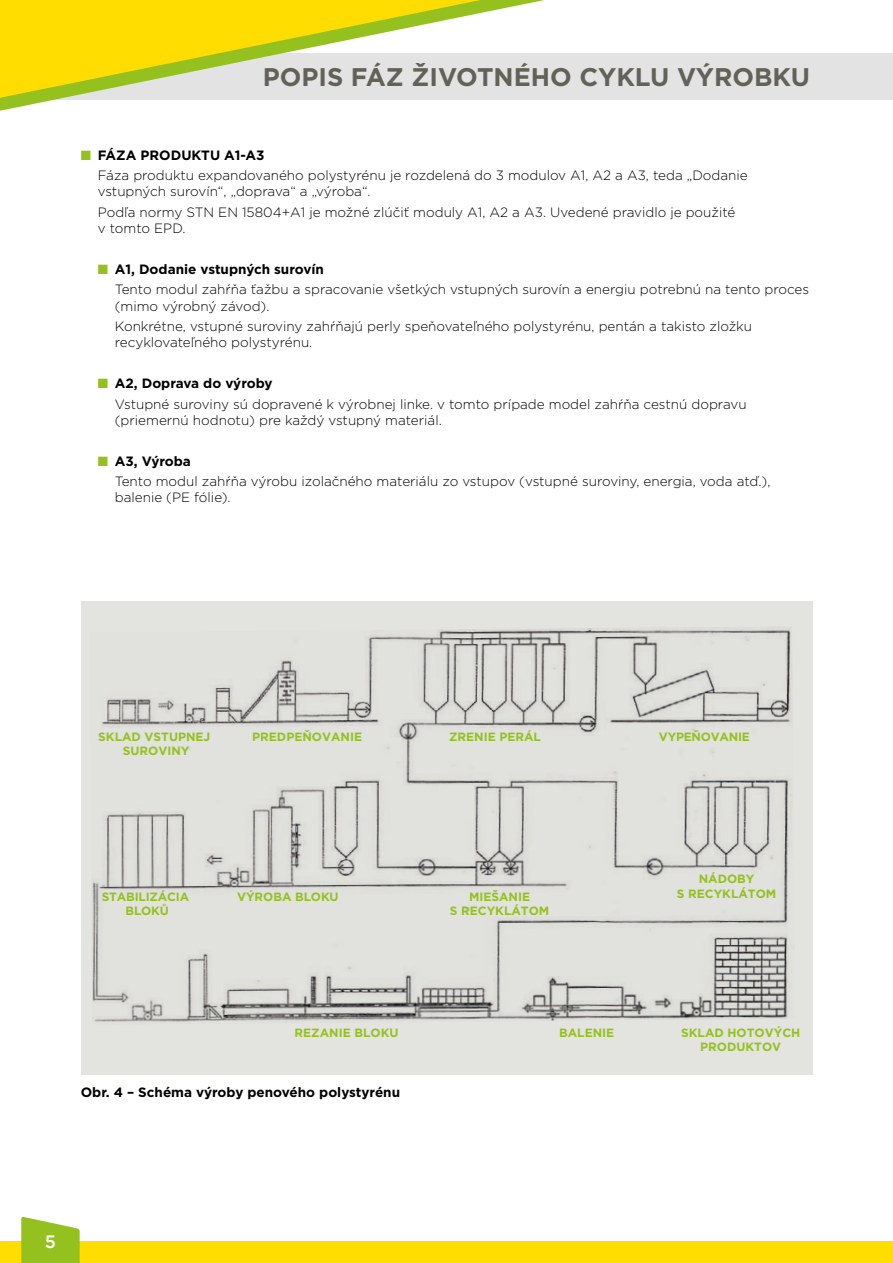
<style>
.page{position:relative;width:893px;height:1263px;background:#fff}
.page>*{position:absolute;margin:0;border:0;box-sizing:border-box;transform-origin:0 0}
.t1{font:700 25.5px "Gotham";color:#636259}
.t2{font:500 18px "Gotham";color:#fff}
.t3{font:300 13.5px/20.4px "Gotham";color:#000}
.t4{font:700 13.5px "Gotham";color:#000}
.t5{font:700 12px/14.4px "Gotham";color:#95c11f;text-align:center}
.t6{font:700 12px "Gotham";letter-spacing:-.02em;color:#95c11f}
.s1{color:#95c11f}
.s2{font-weight:700}
</style>
<div class="page">
<div style="left:0;top:53px;width:893px;height:47px;background:#e3e3e3"></div>
<svg style="left:0;top:0;width:544px;height:111px"></svg>
<div style="left:0;top:1242px;width:893px;height:21px;background:#fd0"></div>
<svg style="left:21px;top:1217px;width:59px;height:46px;background:#a3c93b"></svg>
<div style="left:81px;top:601px;width:731px;height:474px;background:#e3e3df"></div>
<img style="left:92px;top:628px;width:700px;height:394px">
<h1 class="t1" style="left:263px;top:60px;width:549px">POPIS FÁZ ŽIVOTNÉHO CYKLU VÝROBKU</h1>
<p class="t3" style="left:98px;top:144px;width:651px;text-indent:-17px"><span class="s1">■</span> <span class="s2">FÁZA PRODUKTU A1-A3<br></span>Fáza produktu expandovaného polystyrénu je rozdelená do 3 modulov A1, A2 a A3, teda „Dodanie</p>
<p class="t3" style="left:98px;top:181px;width:639px">vstupných surovín“, „doprava“ a „výroba“.<br>Podľa normy STN EN 15804+A1 je možné zlúčiť moduly A1, A2 a A3. Uvedené pravidlo je použité</p>
<p class="t3" style="left:98px;top:218px;width:89px">v tomto EPD.</p>
<p class="t3" style="left:115px;top:258px;width:696px;text-indent:-17px"><span class="s1">■</span> <span class="s2">A1, Dodanie vstupných surovín<br></span>Tento modul zahŕňa ťažbu a spracovanie všetkých vstupných surovín a energiu potrebnú na tento proces</p>
<p class="t3" style="left:115px;top:295px;width:639px">(mimo výrobný závod).<br>Konkrétne, vstupné suroviny zahŕňajú perly speňovateľného polystyrénu, pentán a takisto zložku</p>
<p class="t3" style="left:115px;top:332px;width:199px">recyklovateľného polystyrénu.</p>
<p class="t3" style="left:115px;top:373px;width:633px;text-indent:-17px"><span class="s1">■</span> <span class="s2">A2, Doprava do výroby<br></span>Vstupné suroviny sú dopravené k výrobnej linke. v tomto prípade model zahŕňa cestnú dopravu</p>
<p class="t3" style="left:115px;top:409px;width:328px">(priemernú hodnotu) pre každý vstupný materiál.</p>
<p class="t3" style="left:115px;top:450px;width:657px;text-indent:-17px"><span class="s1">■</span> <span class="s2">A3, Výroba<br></span>Tento modul zahŕňa výrobu izolačného materiálu zo vstupov (vstupné suroviny, energia, voda atď.),</p>
<p class="t3" style="left:115px;top:487px;width:117px">balenie (PE fólie).</p>
<p class="t5" style="left:98px;top:729px;width:114px">SKLAD VSTUPNEJ<br>SUROVINY</p>
<p class="t5" style="left:252px;top:729px;width:111px">PREDPEŇOVANIE</p>
<p class="t5" style="left:449px;top:729px;width:94px">ZRENIE PERÁL</p>
<p class="t6" style="left:659px;top:729px;width:92px">VYPEŇOVANIE</p>
<p class="t5" style="left:102px;top:889px;width:89px">STABILIZÁCIA<br>BLOKŮ</p>
<p class="t5" style="left:237px;top:889px;width:103px">VÝROBA BLOKU</p>
<p class="t5" style="left:450px;top:889px;width:101px">MIEŠANIE<br>S RECYKLÁTOM</p>
<p class="t5" style="left:677px;top:872px;width:101px">NÁDOBY<br>S RECYKLÁTOM</p>
<p class="t5" style="left:295px;top:1025px;width:105px">REZANIE BLOKU</p>
<p class="t5" style="left:559px;top:1025px;width:57px">BALENIE</p>
<p class="t5" style="left:681px;top:1025px;width:121px">SKLAD HOTOVÝCH<br>PRODUKTOV</p>
<p class="t4" style="left:81px;top:1083px;width:321px">Obr. 4 – Schéma výroby penového polystyrénu</p>
<h2 class="t2" style="left:45px;top:1229px;width:13px">5</h2>
</div>
